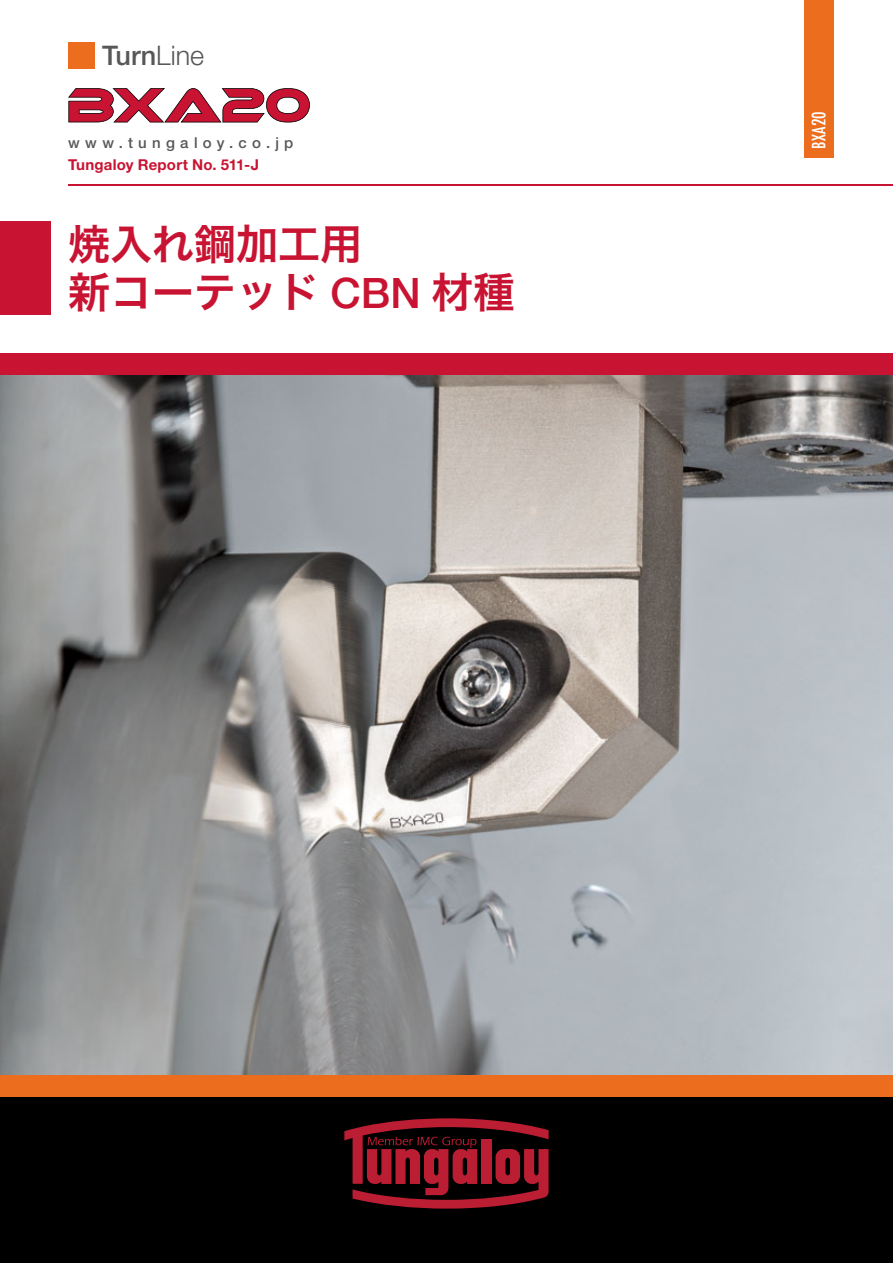
<style>
.page{position:relative;width:893px;height:1263px;background:#fff}
.page>*{position:absolute;margin:0;border:0;box-sizing:border-box;transform-origin:0 0}
.t1{font:42px/48px "Hira Kaku Pro W6 90 pv RKSJ H";color:#c81432}
.t2{font:500 27px "Helvetica Neue LTW1 G";color:#595757}
.t3{font:500 condensed 18px "Futura";letter-spacing:.01em;color:#fff}
.t4{font:700 15px "Helvetica Neue LTW1 G";letter-spacing:.01em;color:#c81432}
.t5{font:500 15px "Helvetica Neue LTW1 G";letter-spacing:.355em;color:#595757}
.s1{font-weight:300}
.s2{font-family:"Helvetica Neue LTW1 G";font-weight:500}
</style>
<div class="page">
<img style="left:0;top:374px;width:893px;height:702px">
<div style="left:68px;top:43px;width:27px;height:26px;background:#ed6d1f"></div>
<div style="left:0;top:221px;width:51px;height:94px;background:#c81432"></div>
<hr style="left:68px;top:185px;width:825px;height:1px;background:#c81432">
<div style="left:804px;top:0;width:29px;height:157px;background:#ed6d1f"></div>
<div style="left:0;top:1097px;width:893px;height:166px;background:#000"></div>
<div style="left:0;top:1076px;width:893px;height:21px;background:#ed6d1f"></div>
<div style="left:0;top:353px;width:893px;height:21px;background:#c81432"></div>
<svg style="left:344px;top:1118px;width:205px;height:91px"></svg>
<svg style="left:68px;top:88px;width:242px;height:34px"></svg>
<h2 class="t2" style="left:102px;top:40px;width:104px">Turn<span class="s1">Line</span></h2>
<p class="t5" style="left:68px;top:134px;width:227px">www.tungaloy.co.jp</p>
<p class="t4" style="left:68px;top:156px;width:193px">Tungaloy Report No. 511-J</p>
<h1 class="t1" style="left:68px;top:226px;width:449px">焼入れ鋼加工用<br>新コーテッド <span class="s2">CBN</span> 材種</h1>
<p class="t3" style="left:808px;top:149px;width:39px;rotate:-90deg">BXA20</p>
</div>
